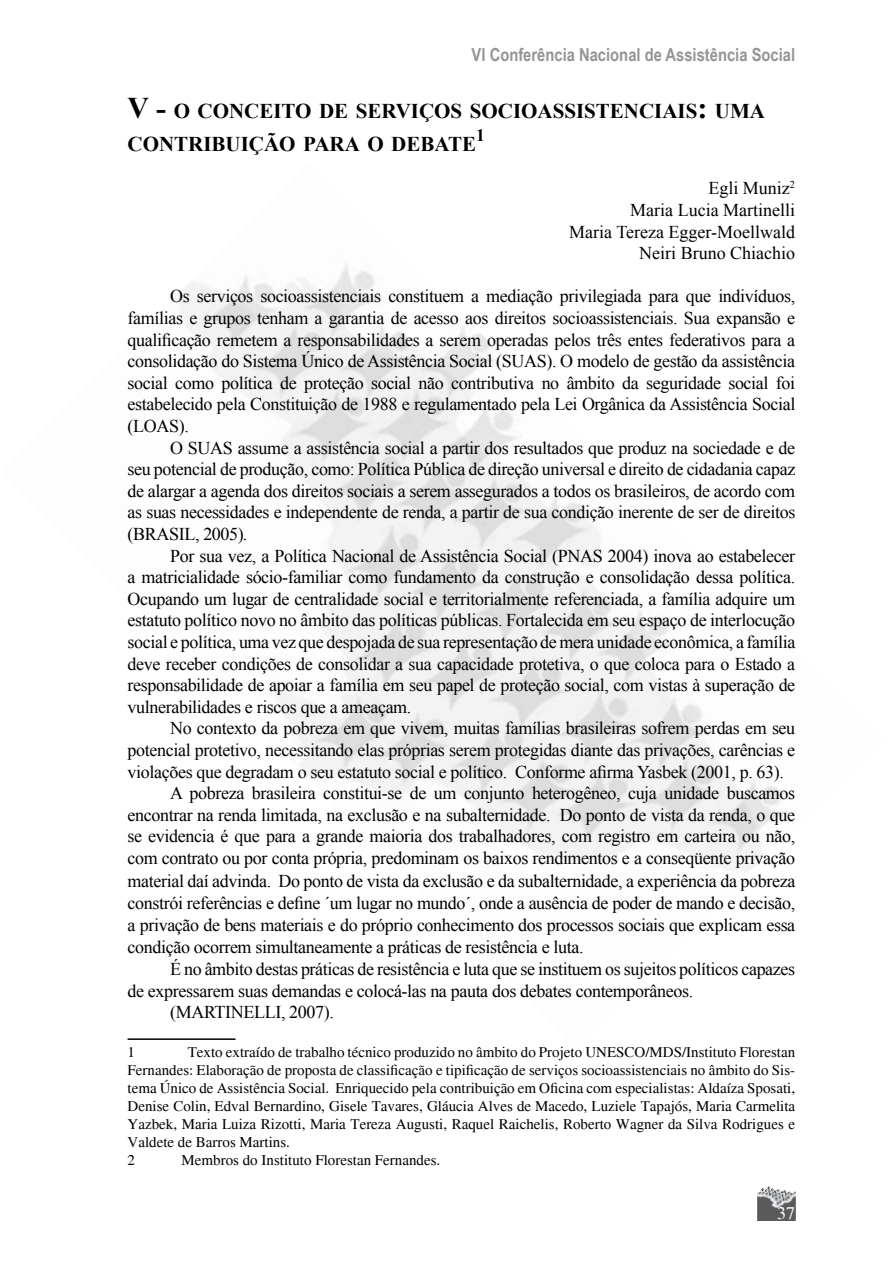
<style>
.page{position:relative;width:893px;height:1263px;background:#fff}
.page>*{position:absolute;margin:0;border:0;box-sizing:border-box;transform-origin:0 0}
.t1{font:700 21px/33px "Times New Roman";color:#000}
.t2{font:18px/21.6px "Times New Roman";letter-spacing:-.02em;color:#000;text-align:justify}
.t3{font:18px/21.6px "Times New Roman";color:#000;text-align:right}
.t4{font:700 18px "Arial Narrow";color:#939598}
.t5{font:18px "Times";color:#fff}
.t6{font:700 17.4px "Times New Roman";color:#000}
.t7{font:15px/18px "Times";color:#000}
.s1{font-size:30px}
.s2{font-style:italic}
</style>
<div class="page">
<img style="left:757px;top:1191px;width:39px;height:30px">
<img style="left:760px;top:1190px;width:26px;height:1px">
<svg style="left:761px;top:1186px;width:19px;height:4px"></svg>
<hr style="left:128px;top:1038px;width:108px;height:2px;background:#000">
<p class="t4" style="left:472px;top:41px;width:325px">VI Conferência Nacional de Assistência Social</p>
<p class="t1" style="left:128px;top:94px;width:639px"><span class="s1">V -</span> O CONCEITO DE SERVIÇOS SOCIOASSISTENCIAIS<span class="s1">:</span> UMA<br>CONTRIBUIÇÃO PARA O DEBATE</p>
<p class="t6" style="left:476px;top:123px;width:10px">1</p>
<p class="t3" style="left:569px;top:177px;width:227px">Egli Muniz<br>Maria Lucia Martinelli<br>Maria Tereza Egger-Moellwald<br>Neiri Bruno Chiachio</p>
<p class="t2" style="left:128px;top:285px;width:669px;text-indent:43px">Os serviços socioassistenciais constituem a mediação privilegiada para que indivíduos, famílias e grupos tenham a garantia de acesso aos direitos socioassistenciais. Sua expansão e qualificação remetem a responsabilidades a serem operadas pelos três entes federativos para a consolidação do Sistema Único de Assistência Social (SUAS). O modelo de gestão da assistência social como política de proteção social não contributiva no âmbito da seguridade social foi estabelecido pela Constituição de 1988 e regulamentado pela Lei Orgânica da Assistência Social (LOAS).</p>
<p class="t2" style="left:128px;top:436px;width:669px;text-indent:43px">O SUAS assume a assistência social a partir dos resultados que produz na sociedade e de seu potencial de produção, como: Política Pública de direção universal e direito de cidadania capaz de alargar a agenda dos direitos sociais a serem assegurados a todos os brasileiros, de acordo com as suas necessidades e independente de renda, a partir de sua condição inerente de ser de direitos (BRASIL, 2005)<span class="s2">.</span></p>
<p class="t2" style="left:128px;top:544px;width:669px;text-indent:43px">Por sua vez, a Política Nacional de Assistência Social (PNAS 2004) inova ao estabelecer a matricialidade sócio-familiar como fundamento da construção e consolidação dessa política.<br>Ocupando um lugar de centralidade social e territorialmente referenciada, a família adquire um estatuto político novo no âmbito das políticas públicas. Fortalecida em seu espaço de interlocução social e política, uma vez que despojada de sua representação de mera unidade econômica, a família deve receber condições de consolidar a sua capacidade protetiva, o que coloca para o Estado a responsabilidade de apoiar a família em seu papel de proteção social, com vistas à superação de vulnerabilidades e riscos que a ameaçam.</p>
<p class="t2" style="left:170px;top:717px;width:627px">No contexto da pobreza em que vivem, muitas famílias brasileiras sofrem perdas em seu</p>
<p class="t2" style="left:128px;top:739px;width:669px">potencial protetivo, necessitando elas próprias serem protegidas diante das privações, carências e</p>
<p class="t2" style="left:128px;top:760px;width:658px">violações que degradam o seu estatuto social e político. Conforme afirma Yasbek (2001, p. 63).</p>
<p class="t2" style="left:170px;top:782px;width:627px">A pobreza brasileira constitui-se de um conjunto heterogêneo, cuja unidade buscamos</p>
<p class="t2" style="left:128px;top:804px;width:669px">encontrar na renda limitada, na exclusão e na subalternidade. Do ponto de vista da renda, o que</p>
<p class="t2" style="left:128px;top:825px;width:669px">se evidencia é que para a grande maioria dos trabalhadores, com registro em carteira ou não,</p>
<p class="t2" style="left:128px;top:847px;width:669px">com contrato ou por conta própria, predominam os baixos rendimentos e a conseqüente privação</p>
<p class="t2" style="left:128px;top:869px;width:669px">material daí advinda. Do ponto de vista da exclusão e da subalternidade, a experiência da pobreza</p>
<p class="t2" style="left:128px;top:891px;width:669px">constrói referências e define ´um lugar no mundo´, onde a ausência de poder de mando e decisão,</p>
<p class="t2" style="left:128px;top:913px;width:669px">a privação de bens materiais e do próprio conhecimento dos processos sociais que explicam essa</p>
<p class="t2" style="left:128px;top:935px;width:457px">condição ocorrem simultaneamente a práticas de resistência e luta.</p>
<p class="t2" style="left:170px;top:958px;width:627px">É no âmbito destas práticas de resistência e luta que se instituem os sujeitos políticos capazes</p>
<p class="t2" style="left:128px;top:980px;width:567px">de expressarem suas demandas e colocá-las na pauta dos debates contemporâneos.</p>
<p class="t2" style="left:170px;top:1001px;width:165px">(MARTINELLI, 2007).</p>
<p class="t7" style="left:128px;top:1043px;width:9px">1</p>
<p class="t7" style="left:128px;top:1043px;width:669px;text-indent:60px">Texto extraído de trabalho técnico produzido no âmbito do Projeto UNESCO/MDS/Instituto Florestan Fernandes: Elaboração de proposta de classificação e tipificação de serviços socioassistenciais no âmbito do Sis&shy;tema Único de Assistência Social. Enriquecido pela contribuição em Oficina com especialistas: Aldaíza Sposati, Denise Colin, Edval Bernardino, Gisele Tavares, Gláucia Alves de Macedo, Luziele Tapajós, Maria Carmelita Yazbek, Maria Luiza Rizotti, Maria Tereza Augusti, Raquel Raichelis, Roberto Wagner da Silva Rodrigues e Valdete de Barros Martins.<br>2</p>
<p class="t7" style="left:182px;top:1151px;width:260px">Membros do Instituto Florestan Fernandes.</p>
<p class="t5" style="left:777px;top:1202px;width:19px">37</p>
</div>
